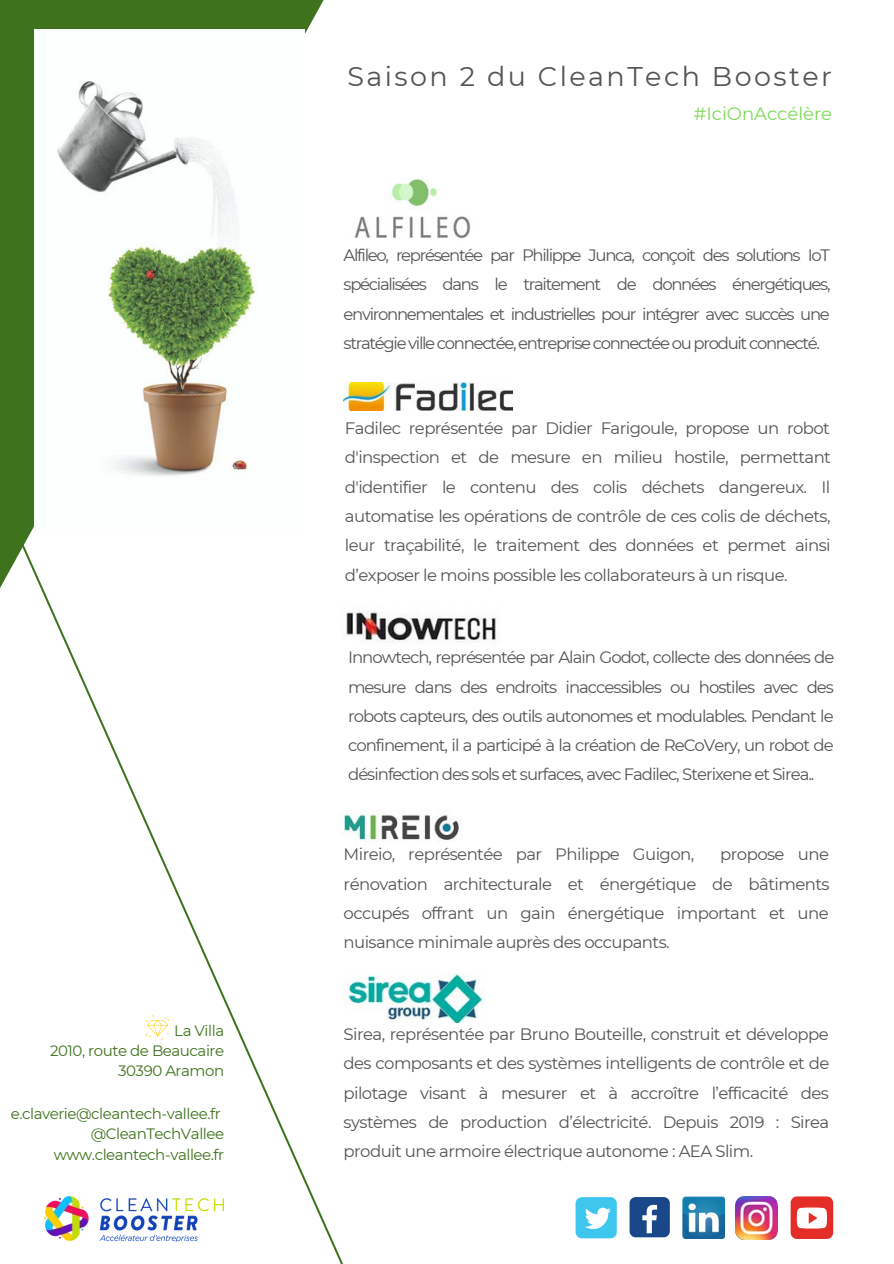
<style>
.page{position:relative;width:894px;height:1264px;background:#fff}
.page>*{position:absolute;margin:0;border:0;box-sizing:border-box;transform-origin:0 0}
.t1{font:27px "Montserrat";letter-spacing:.09em;color:#545454}
.t2{font:18px "Montserrat";color:#7ed957}
.t3{font:16.5px/29.2px "Montserrat";letter-spacing:-.035em;color:#545454;text-align:justify}
.t4{font:15px/20.2px "Montserrat";letter-spacing:-.03em;color:#3e721d;text-align:right}
</style>
<div class="page">
<svg style="left:44px;top:846px;width:299px;height:417px"></svg>
<svg style="left:0;top:0;width:324px;height:846px"></svg>
<img style="left:34px;top:30px;width:270px;height:501px">
<img style="left:45px;top:1196px;width:178px;height:45px">
<img style="left:346px;top:610px;width:150px;height:33px">
<img style="left:354px;top:179px;width:117px;height:60px">
<img style="left:343px;top:382px;width:169px;height:28px">
<img style="left:735px;top:1196px;width:42px;height:42px">
<div style="left:790px;top:1196px;width:43px;height:42px;background:#e52d27;border-radius:6px"></div>
<svg style="left:796px;top:1207px;width:30px;height:21px"></svg>
<img style="left:682px;top:1196px;width:41px;height:42px">
<div style="left:629px;top:1196px;width:40px;height:41px;background:#1a4789;border-radius:6px"></div>
<svg style="left:642px;top:1204px;width:15px;height:29px"></svg>
<div style="left:575px;top:1197px;width:41px;height:41px;background:#3fc6ee;border-radius:6px"></div>
<svg style="left:585px;top:1207px;width:25px;height:21px"></svg>
<svg style="left:146px;top:1015px;width:23px;height:24px"></svg>
<img style="left:329px;top:811px;width:130px;height:40px">
<img style="left:343px;top:973px;width:141px;height:49px">
<p class="t4" style="left:50px;top:1020px;width:176px">La Villa<br>2010, route de Beaucaire<br>30390 Aramon</p>
<p class="t4" style="left:11px;top:1103px;width:215px">e.claverie@cleantech-vallee.fr @CleanTechVallee www.cleantech-vallee.fr</p>
<h1 class="t1" style="left:347px;top:60px;width:486px">Saison 2 du CleanTech Booster</h1>
<p class="t2" style="left:693px;top:103px;width:140px">#IciOnAccélère</p>
<p class="t3" style="left:343px;top:240px;width:488px">Alfileo, représentée par Philippe Junca, conçoit des solutions IoT spécialisées dans le traitement de données énergétiques, environnementales et industrielles pour intégrer avec succès une stratégie ville connectée, entreprise connectée ou produit connecté.</p>
<p class="t3" style="left:345px;top:413px;width:487px">Fadilec représentée par Didier Farigoule, propose un robot d'inspection et de mesure en milieu hostile, permettant d'identifier le contenu des colis déchets dangereux. Il automatise les opérations de contrôle de ces colis de déchets, leur traçabilité, le traitement des données et permet ainsi d’exposer le moins possible les collaborateurs à un risque.</p>
<p class="t3" style="left:348px;top:642px;width:487px">Innowtech, représentée par Alain Godot, collecte des données de mesure dans des endroits inaccessibles ou hostiles avec des robots capteurs, des outils autonomes et modulables. Pendant le confinement, il a participé à la création de ReCoVery, un robot de désinfection des sols et surfaces, avec Fadilec, Sterixene et Sirea..</p>
<p class="t3" style="left:343px;top:839px;width:352px">Mireio, représentée par Philippe Guigon,</p>
<p class="t3" style="left:343px;top:839px;width:487px;text-indent:376px">propose une rénovation architecturale et énergétique de bâtiments occupés offrant un gain énergétique important et une nuisance minimale auprès des occupants.</p>
<p class="t3" style="left:343px;top:1019px;width:487px">Sirea, représentée par Bruno Bouteille, construit et développe des composants et des systèmes intelligents de contrôle et de pilotage visant à mesurer et à accroître l’efficacité des systèmes de production d’électricité. Depuis 2019 : Sirea produit une armoire électrique autonome : AEA Slim.</p>
</div>
